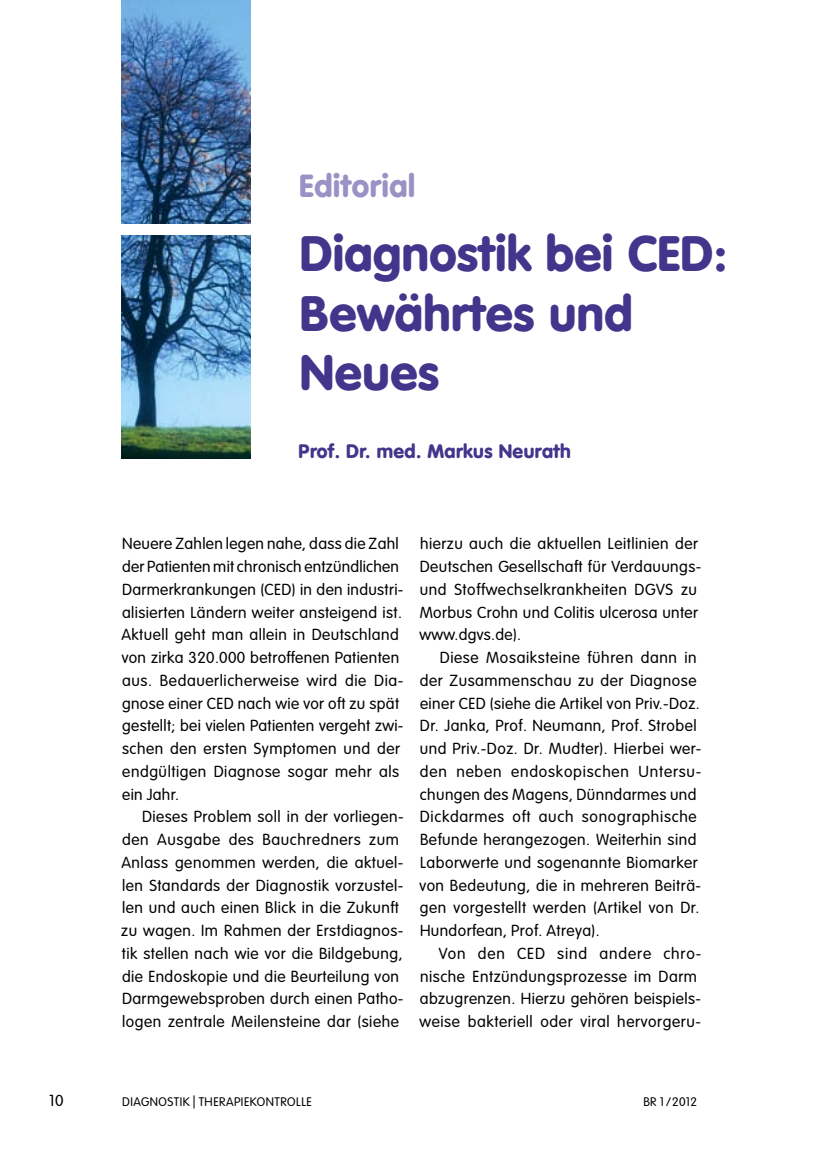
<style>
.page{position:relative;width:819px;height:1166px;background:#fff}
.page>*{position:absolute;margin:0;border:0;box-sizing:border-box;transform-origin:0 0}
.t1{font:900 49px/59.5px "VAG Rounded Std";letter-spacing:.01em;color:#43358b}
.t2{font:900 31.5px "VAG Rounded Std";color:#9c91c5}
.t3{font:900 19.25px "VAG Rounded Std";letter-spacing:.02em;color:#43358b}
.t4{font:300 15.75px/22.8px "VAG Rounded Std";letter-spacing:.03em;color:#000}
.t5{font:300 12.25px "VAG Rounded Std";letter-spacing:.035em;color:#000}
</style>
<div class="page">
<img style="left:122px;top:235px;width:129px;height:223px">
<img style="left:122px;top:0;width:129px;height:223px">
<h2 class="t2" style="left:299px;top:166px;width:117px">Editorial</h2>
<h1 class="t1" style="left:300px;top:226px;width:429px">Diagnostik bei CED:<br>Bewährtes und<br>Neues</h1>
<p class="t3" style="left:298px;top:440px;width:274px">Prof. Dr. med. Markus Neurath</p>
<p class="t4" style="left:121px;top:533px;width:283px">Neuere Zahlen legen nahe, dass die Zahl der Patienten mit chronisch entzündlichen Darmerkrankungen (CED) in den industri&shy;alisierten Ländern weiter ansteigend ist.<br>Aktuell geht man allein in Deutschland von zirka 320.000 betroffenen Patienten aus. Bedauerlicherweise wird die Dia&shy;gnose einer CED nach wie vor oft zu spät gestellt; bei vielen Patienten vergeht zwi&shy;schen den ersten Symptomen und der endgültigen Diagnose sogar mehr als ein Jahr.</p>
<p class="t4" style="left:121px;top:806px;width:284px;text-indent:21px">Dieses Problem soll in der vorliegen&shy;den Ausgabe des Bauchredners zum Anlass genommen werden, die aktuel&shy;len Standards der Diagnostik vorzustel&shy;len und auch einen Blick in die Zukunft zu wagen. Im Rahmen der Erstdiagnos&shy;tik stellen nach wie vor die Bildgebung, die Endoskopie und die Beurteilung von Darmgewebsproben durch einen Patho&shy;logen zentrale Meilensteine dar (siehe</p>
<p class="t4" style="left:419px;top:533px;width:283px">hierzu auch die aktuellen Leitlinien der Deutschen Gesellschaft für Verdauungs&shy;und Stoffwechselkrankheiten DGVS zu Morbus Crohn und Colitis ulcerosa unter www.dgvs.de).</p>
<p class="t4" style="left:419px;top:647px;width:283px;text-indent:20px">Diese Mosaiksteine führen dann in der Zusammenschau zu der Diagnose einer CED (siehe die Artikel von Priv.-Doz.<br>Dr. Janka, Prof. Neumann, Prof. Strobel und Priv.-Doz. Dr. Mudter). Hierbei wer&shy;den neben endoskopischen Untersu&shy;chungen des Magens, Dünndarmes und Dickdarmes oft auch sonographische Befunde herangezogen. Weiterhin sind Laborwerte und sogenannte Biomarker von Bedeutung, die in mehreren Beiträ&shy;gen vorgestellt werden (Artikel von Dr.<br>Hundorfean, Prof. Atreya).</p>
<p class="t4" style="left:419px;top:942px;width:283px;text-indent:19px">Von den CED sind andere chro&shy;nische Entzündungsprozesse im Darm abzugrenzen. Hierzu gehören beispiels&shy;weise bakteriell oder viral hervorgeru-</p>
<p class="t4" style="left:49px;top:1090px;width:16px">10</p>
<p class="t5" style="left:122px;top:1095px;width:191px">Diagnostik | Therapiekontrolle</p>
<p class="t5" style="left:643px;top:1095px;width:55px">BR 1 /2012</p>
</div>
